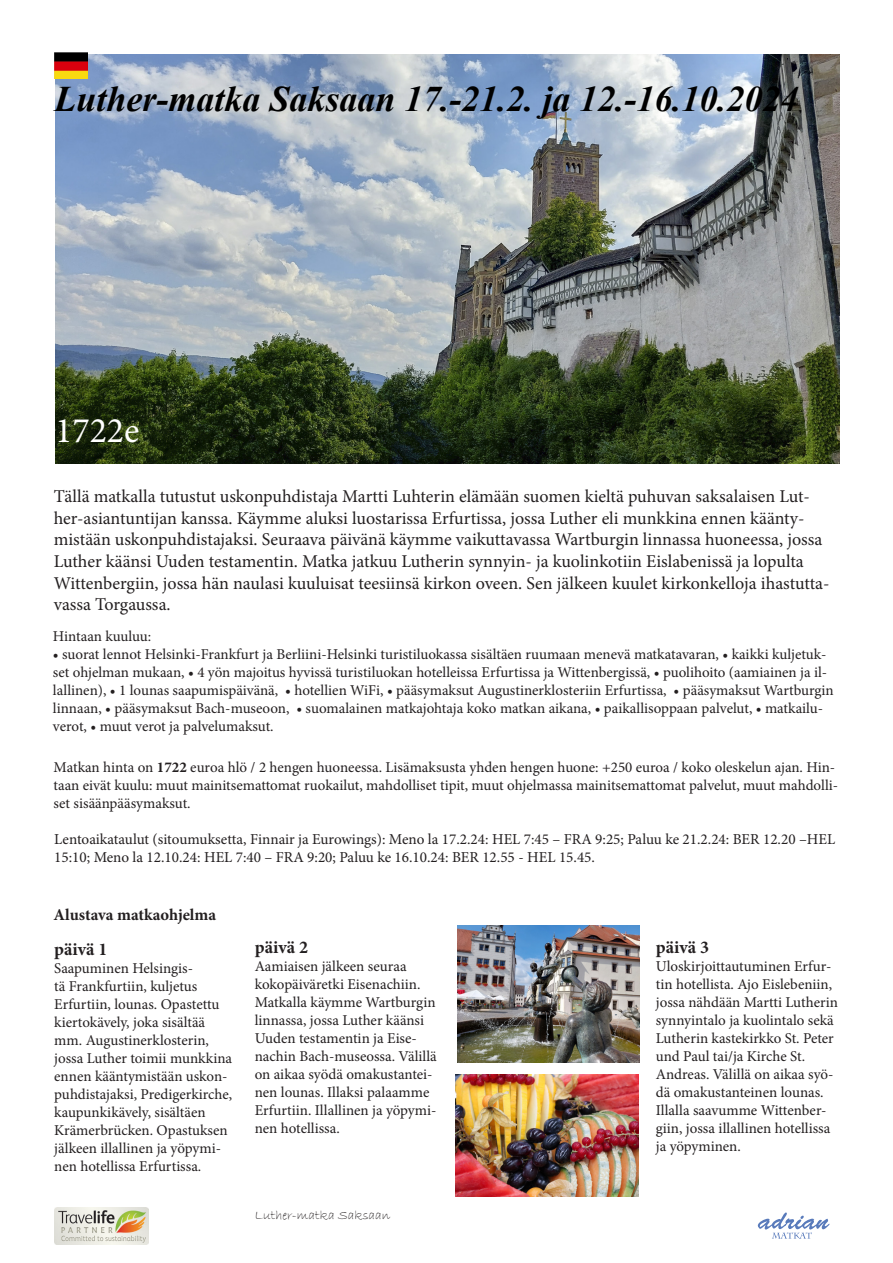
<style>
.page{position:relative;width:893px;height:1263px;background:#fff}
.page>*{position:absolute;margin:0;border:0;box-sizing:border-box;transform-origin:0 0}
.t1{font:italic 700 36px "Times New Roman";color:#000}
.t2{font:36px "Minion Pro";color:#fff}
.t3{font:18px/21.6px "Minion Pro";color:#231f20}
.t4{font:700 18px "Minion Pro";color:#231f20}
.t5{font:700 16.5px "Minion Pro";color:#231f20}
.t6{font:15.15px/18.1px "Minion Pro";color:#231f20}
.t7{font:15px/18px "Minion Pro";color:#231f20}
.t8{font:13.5px "Bradley Hand ITC";color:#231f20}
.s1{font-weight:700}
</style>
<div class="page">
<img style="left:55px;top:54px;width:784px;height:409px">
<img style="left:757px;top:1212px;width:73px;height:27px">
<img style="left:55px;top:1208px;width:94px;height:36px">
<img style="left:54px;top:53px;width:34px;height:26px">
<img style="left:457px;top:926px;width:183px;height:137px">
<img style="left:455px;top:1075px;width:183px;height:122px">
<p class="t1" style="left:54px;top:74px;width:746px">Luther-matka Saksaan 17.-21.2. ja 12.-16.10.2024</p>
<p class="t2" style="left:55px;top:406px;width:86px">1722e</p>
<p class="t3" style="left:54px;top:486px;width:777px">Tällä matkalla tutustut uskonpuhdistaja Martti Luhterin elämään suomen kieltä puhuvan saksalaisen Lut&shy;her-asiantuntijan kanssa. Käymme aluksi luostarissa Erfurtissa, jossa Luther eli munkkina ennen käänty&shy;mistään uskonpuhdistajaksi. Seuraava päivänä käymme vaikuttavassa Wartburgin linnassa huoneessa, jossa Luther käänsi Uuden testamentin. Matka jatkuu Lutherin synnyin- ja kuolinkotiin Eislabenissä ja lopulta Wittenbergiin, jossa hän naulasi kuuluisat teesiinsä kirkon oveen. Sen jälkeen kuulet kirkonkelloja ihastutta&shy;vassa Torgaussa.</p>
<p class="t7" style="left:53px;top:628px;width:100px">Hintaan kuuluu:</p>
<p class="t7" style="left:53px;top:646px;width:782px">• suorat lennot Helsinki-Frankfurt ja Berliini-Helsinki turistiluokassa sisältäen ruumaan menevä matkatavaran, • kaikki kuljetuk&shy;set ohjelman mukaan, • 4 yön majoitus hyvissä turistiluokan hotelleissa Erfurtissa ja Wittenbergissä, • puolihoito (aamiainen ja il&shy;lallinen), • 1 lounas saapumispäivänä, • hotellien WiFi, • pääsymaksut Augustinerklosteriin Erfurtissa, • pääsymaksut Wartburgin linnaan, • pääsymaksut Bach-museoon, • suomalainen matkajohtaja koko matkan aikana, • paikallisoppaan palvelut, • matkailu&shy;verot, • muut verot ja palvelumaksut.</p>
<p class="t7" style="left:54px;top:758px;width:786px">Matkan hinta on <span class="s1">1722</span> euroa hlö / 2 hengen huoneessa. Lisämaksusta yhden hengen huone: +250 euroa / koko oleskelun ajan. Hin&shy;taan eivät kuulu: muut mainitsemattomat ruokailut, mahdolliset tipit, muut ohjelmassa mainitsemattomat palvelut, muut mahdolli&shy;set sisäänpääsymaksut.</p>
<p class="t6" style="left:54px;top:830px;width:782px">Lentoaikataulut (sitoumuksetta, Finnair ja Eurowings): Meno la 17.2.24: HEL 7:45 – FRA 9:25; Paluu ke 21.2.24: BER 12.20 –HEL<br>15:10; Meno la 12.10.24: HEL 7:40 – FRA 9:20; Paluu ke 16.10.24: BER 12.55 - HEL 15.45.</p>
<p class="t5" style="left:54px;top:903px;width:164px">Alustava matkaohjelma</p>
<p class="t4" style="left:54px;top:936px;width:55px">päivä 1</p>
<p class="t7" style="left:54px;top:959px;width:179px">Saapuminen Helsingis-<br>tä Frankfurtiin, kuljetus<br>Erfurtiin, lounas. Opastettu kiertokävely, joka sisältää mm. Augustinerklosterin, jossa Luther toimii munkkina ennen kääntymistään uskon&shy;puhdistajaksi, Predigerkirche, kaupunkikävely, sisältäen<br>Krämerbrücken. Opastuksen jälkeen illallinen ja yöpymi&shy;nen hotellissa Erfurtissa.</p>
<p class="t4" style="left:255px;top:934px;width:55px">päivä 2</p>
<p class="t7" style="left:255px;top:957px;width:184px">Aamiaisen jälkeen seuraa kokopäiväretki Eisenachiin.<br>Matkalla käymme Wartburgin linnassa, jossa Luther käänsi<br>Uuden testamentin ja Eise&shy;nachin Bach-museossa. Välillä on aikaa syödä omakustantei&shy;nen lounas. Illaksi palaamme<br>Erfurtiin. Illallinen ja yöpymi&shy;nen hotellissa.</p>
<p class="t8" style="left:255px;top:1206px;width:137px">Luther-matka Saksaan</p>
<p class="t4" style="left:656px;top:934px;width:55px">päivä 3</p>
<p class="t7" style="left:656px;top:957px;width:184px">Uloskirjoittautuminen Erfur&shy;tin hotellista. Ajo Eislebeniin, jossa nähdään Martti Lutherin synnyintalo ja kuolintalo sekä<br>Lutherin kastekirkko St. Peter und Paul tai/ja Kirche St.<br>Andreas. Välillä on aikaa syö&shy;dä omakustanteinen lounas.<br>Illalla saavumme Wittenber&shy;giin, jossa illallinen hotellissa ja yöpyminen.</p>
</div>
